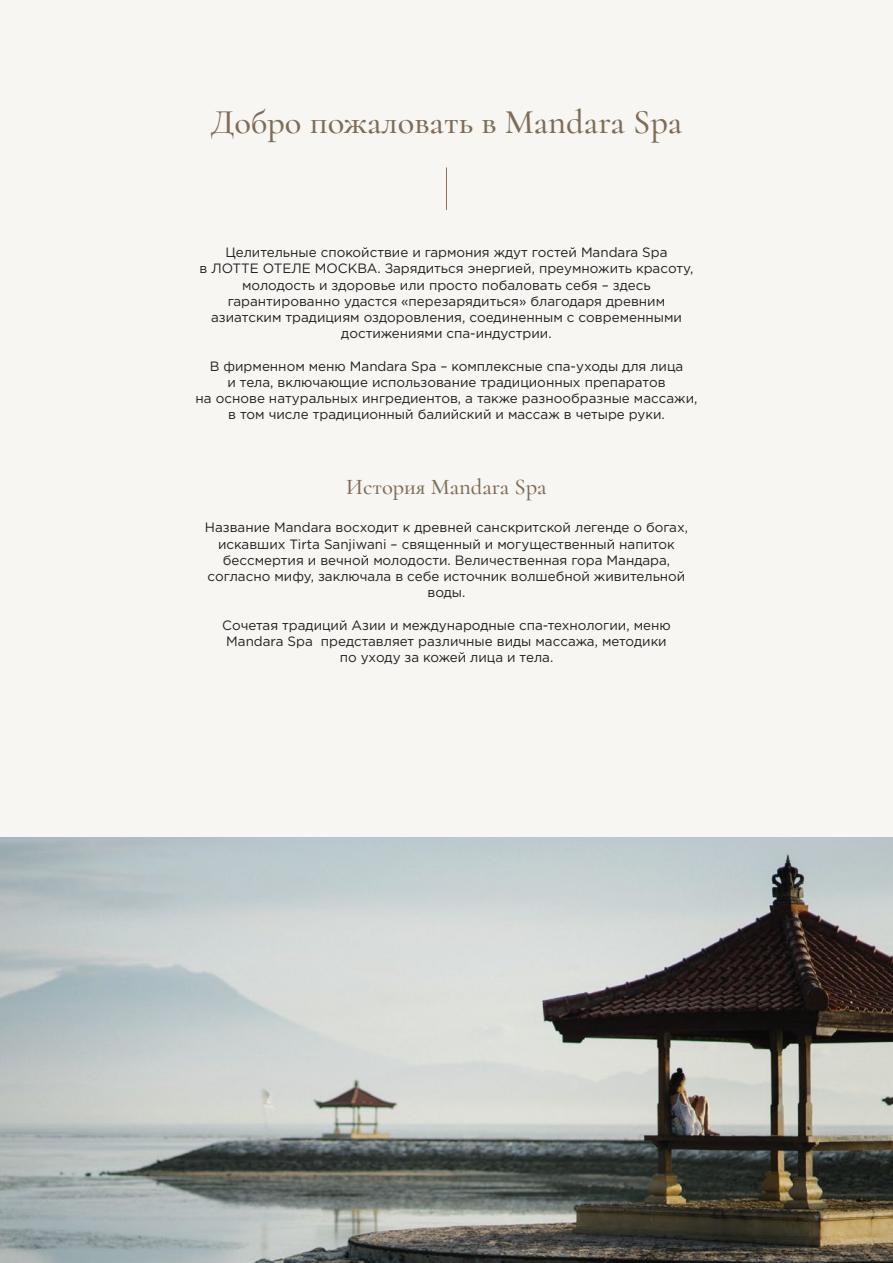
<style>
.page{position:relative;width:893px;height:1263px;background:#f7f6f3}
.page>*{position:absolute;margin:0;border:0;box-sizing:border-box;transform-origin:0 0}
.t1{font:500 34.5px "Cormorant";color:#7f6c56}
.t2{font:500 22.5px "Cormorant";color:#7f6c56}
.t3{font:13.5px/16.2px "Gotham Pro";color:#231f20;text-align:center}
</style>
<div class="page">
<hr style="left:446px;top:167px;width:1px;height:43px;background:#8a745a">
<img style="left:0;top:838px;width:893px;height:425px">
<h1 class="t1" style="left:210px;top:101px;width:473px">Добро пожаловать в Mandara Spa</h1>
<p class="t3" style="left:200px;top:244px;width:495px">Целительные спокойствие и гармония ждут гостей Mandara Spa<br>в ЛОТТЕ ОТЕЛЕ МОСКВА. Зарядиться энергией, преумножить красоту, молодость и здоровье или просто побаловать себя – здесь гарантированно удастся «перезарядиться» благодаря древним азиатским традициям оздоровления, соединенным с современными достижениями спа-индустрии.</p>
<p class="t3" style="left:196px;top:358px;width:503px">В фирменном меню Mandara Spa – комплексные спа-уходы для лица<br>и тела, включающие использование традиционных препаратов<br>на основе натуральных ингредиентов, а также разнообразные массажи, в том числе традиционный балийский и массаж в четыре руки.</p>
<h2 class="t2" style="left:346px;top:473px;width:202px">История Mandara Spa</h2>
<p class="t3" style="left:205px;top:519px;width:485px">Название Mandara восходит к древней санскритской легенде о богах, искавших Tirta Sanjiwani – священный и могущественный напиток бессмертия и вечной молодости. Величественная гора Мандара, согласно мифу, заключала в себе источник волшебной живительной воды.</p>
<p class="t3" style="left:222px;top:617px;width:450px">Сочетая традиций Азии и международные спа-технологии, меню<br>Mandara Spa представляет различные виды массажа, методики по уходу за кожей лица и тела.</p>
</div>
